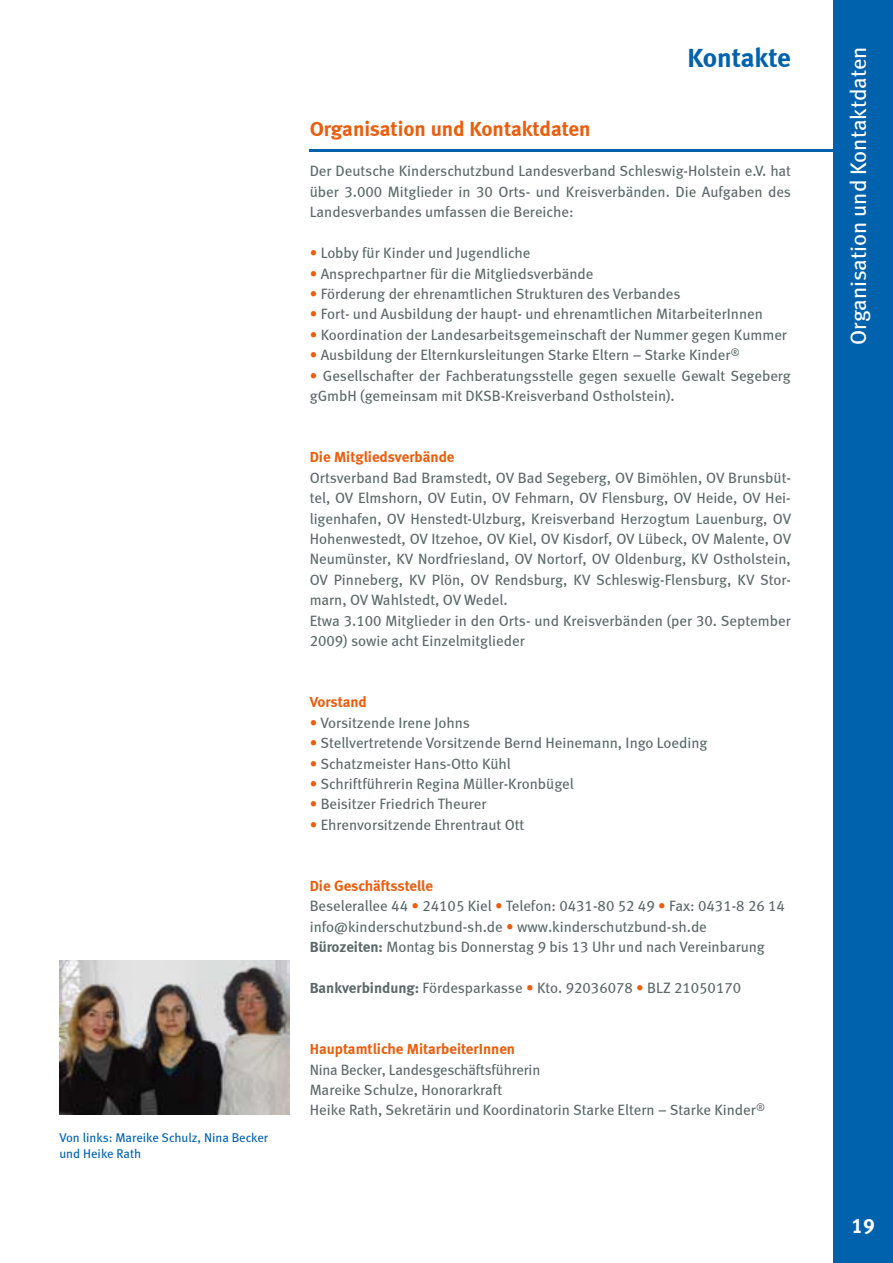
<style>
.page{position:relative;width:893px;height:1263px;background:#fff}
.page>*{position:absolute;margin:0;border:0;box-sizing:border-box;transform-origin:0 0}
.t1{font:27px "Meta Bold LF";color:#0062ac}
.t2{font:22.5px "Meta Book LF";color:#fff}
.t3{font:21px "Meta Bold LF";color:#e95e0f}
.t4{font:20.85px "Meta Bold LF";color:#fff}
.t5{font:15px/20.4px "Meta Book LF";color:#5d6969}
.t6{font:15px "Meta Bold LF";color:#e95e0f}
.t7{font:12.75px/16.5px "Meta Book LF";color:#0062ac}
.s1{color:#e95e0f}
.s2{font-family:"Meta Bold LF"}
</style>
<div class="page">
<div style="left:833px;top:0;width:60px;height:1263px;background:#0062ac"></div>
<hr style="left:310px;top:149px;width:540px;height:2px;background:#0062ac">
<img style="left:60px;top:961px;width:230px;height:154px">
<p class="t7" style="left:60px;top:1129px;width:210px">Von links: Mareike Schulz, Nina Becker und Heike Rath</p>
<h3 class="t3" style="left:310px;top:116px;width:282px">Organisation und Kontaktdaten</h3>
<h1 class="t1" style="left:687px;top:42px;width:105px">Kontakte</h1>
<p class="t5" style="left:310px;top:161px;width:483px;text-align:justify">Der Deutsche Kinderschutzbund Landesverband Schleswig-Holstein e.V. hat über 3.000 Mitglieder in 30 Orts- und Kreisverbänden. Die Aufgaben des Landesverbandes umfassen die Bereiche:</p>
<p class="t5" style="left:310px;top:242px;width:222px"><span class="s1">•</span> Lobby für Kinder und Jugendliche</p>
<p class="t5" style="left:310px;top:263px;width:285px"><span class="s1">•</span> Ansprechpartner für die Mitgliedsverbände</p>
<p class="t5" style="left:310px;top:283px;width:372px"><span class="s1">•</span> Förderung der ehrenamtlichen Strukturen des Verbandes</p>
<p class="t5" style="left:310px;top:304px;width:455px"><span class="s1">•</span> Fort- und Ausbildung der haupt- und ehrenamtlichen MitarbeiterInnen</p>
<p class="t5" style="left:310px;top:324px;width:479px"><span class="s1">•</span> Koordination der Landesarbeitsgemeinschaft der Nummer gegen Kummer</p>
<p class="t5" style="left:310px;top:345px;width:431px"><span class="s1">•</span> Ausbildung der Elternkursleitungen Starke Eltern – Starke Kinder<sup>®</sup></p>
<p class="t5" style="left:310px;top:365px;width:483px"><span class="s1">•</span> Gesellschafter der Fachberatungsstelle gegen sexuelle Gewalt Segeberg gGmbH (gemeinsam mit DKSB-Kreisverband Ostholstein).</p>
<p class="t6" style="left:310px;top:448px;width:146px">Die Mitgliedsverbände</p>
<p class="t5" style="left:310px;top:467px;width:483px">Ortsverband Bad Bramstedt, OV Bad Segeberg, OV Bimöhlen, OV Brunsbüt&shy;tel, OV Elmshorn, OV Eutin, OV Fehmarn, OV Flensburg, OV Heide, OV Hei&shy;ligenhafen, OV Henstedt-Ulzburg, Kreisverband Herzogtum Lauenburg, OV Hohenwestedt, OV Itzehoe, OV Kiel, OV Kisdorf, OV Lübeck, OV Malente, OV Neumünster, KV Nordfriesland, OV Nortorf, OV Oldenburg, KV Ostholstein, OV Pinneberg, KV Plön, OV Rendsburg, KV Schleswig-Flensburg, KV Stor&shy;marn, OV Wahlstedt, OV Wedel.<br>Etwa 3.100 Mitglieder in den Orts- und Kreisverbänden (per 30. September 2009) sowie acht Einzelmitglieder</p>
<p class="t6" style="left:310px;top:693px;width:59px">Vorstand</p>
<p class="t5" style="left:310px;top:712px;width:162px"><span class="s1">•</span> Vorsitzende Irene Johns</p>
<p class="t5" style="left:310px;top:732px;width:399px"><span class="s1">•</span> Stellvertretende Vorsitzende Bernd Heinemann, Ingo Loeding</p>
<p class="t5" style="left:310px;top:753px;width:203px"><span class="s1">•</span> Schatzmeister Hans-Otto Kühl</p>
<p class="t5" style="left:310px;top:773px;width:266px"><span class="s1">•</span> Schriftführerin Regina Müller-Kronbügel</p>
<p class="t5" style="left:310px;top:794px;width:178px"><span class="s1">•</span> Beisitzer Friedrich Theurer</p>
<p class="t5" style="left:310px;top:814px;width:216px"><span class="s1">•</span> Ehrenvorsitzende Ehrentraut Ott</p>
<p class="t6" style="left:310px;top:877px;width:125px">Die Geschäftsstelle</p>
<p class="t5" style="left:310px;top:896px;width:477px">Beselerallee 44 <span class="s1">•</span> 24105 Kiel <span class="s1">•</span> Telefon: 0431-80 52 49 <span class="s1">•</span> Fax: 0431-8 26 14 info@kinderschutzbund-sh.de <span class="s1">•</span> www.kinderschutzbund-sh.de<br><span class="s2">Bürozeiten:</span> Montag bis Donnerstag 9 bis 13 Uhr und nach Vereinbarung</p>
<p class="t5" style="left:310px;top:977px;width:433px"><span class="s2">Bankverbindung:</span> Fördesparkasse <span class="s1">•</span> Kto. 92036078 <span class="s1">•</span> BLZ 21050170</p>
<p class="t6" style="left:310px;top:1040px;width:207px">Hauptamtliche MitarbeiterInnen</p>
<p class="t5" style="left:310px;top:1059px;width:457px">Nina Becker, Landesgeschäftsführerin<br>Mareike Schulze, Honorarkraft<br>Heike Rath, Sekretärin und Koordinatorin Starke Eltern – Starke Kinder<sup>®</sup></p>
<h2 class="t2" style="left:845px;top:345px;width:299px;rotate:-90deg">Organisation und Kontaktdaten</h2>
<h3 class="t4" style="left:852px;top:1214px;width:25px">19</h3>
</div>
